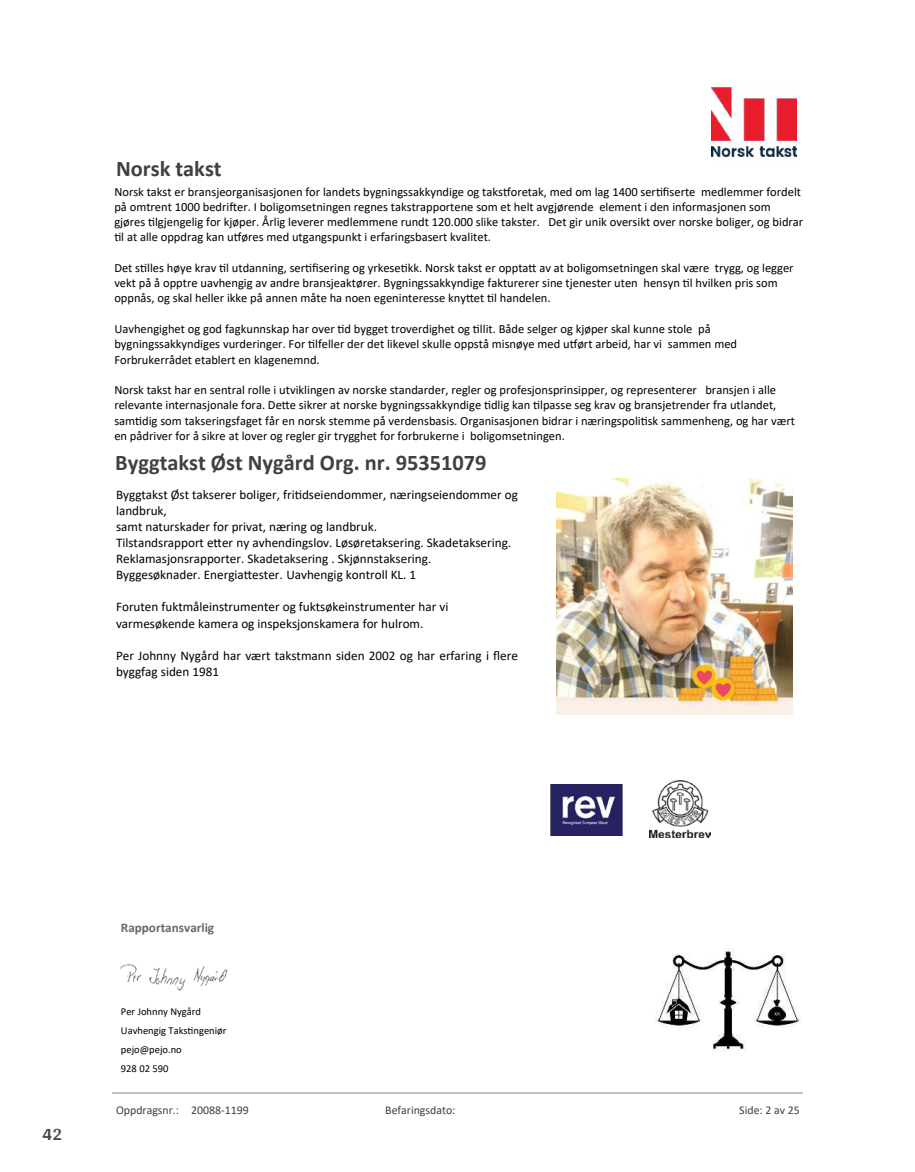
<style>
.page{position:relative;width:915px;height:1172px;background:#fff}
.page>*{position:absolute;margin:0;border:0;box-sizing:border-box;transform-origin:0 0}
.t1{font:700 22.35px "Calibri";color:#404040}
.t2{font:700 18px "Arya";color:#414749}
.t3{font:13.2px/16px "Calibri";color:#000}
.t4{font:700 13.2px "Calibri";color:#696969}
.t5{font:12.45px/15.3px "Calibri";color:#000}
.t6{font:11.85px "Calibri";color:#404040}
.t7{font:10.5px/18.9px "Calibri";color:#000}
</style>
<div class="page">
<img style="left:711px;top:87px;width:85px;height:70px">
<img style="left:556px;top:478px;width:236px;height:236px">
<img style="left:550px;top:785px;width:73px;height:50px">
<img style="left:649px;top:781px;width:61px;height:57px">
<img style="left:120px;top:964px;width:107px;height:27px">
<img style="left:655px;top:948px;width:145px;height:103px">
<hr style="left:112px;top:1093px;width:690px;height:1px;background:#c0c0c0">
<h1 class="t1" style="left:116px;top:153px;width:107px">Norsk takst</h1>
<p class="t5" style="left:114px;top:183px;width:690px">Norsk takst er bransjeorganisasjonen for landets bygningssakkyndige og taks琀昀oretak, med om lag 1400 ser琀椀昀椀serte medlemmer fordelt på omtrent 1000 bedri昀琀er. I boligomsetningen regnes takstrapportene som et helt avgjørende element i den informasjonen som gjøres 琀椀lgjengelig for kjøper. Årlig leverer medlemmene rundt 120.000 slike takster. Det gir unik oversikt over norske boliger, og bidrar琀椀l at alle oppdrag kan u琀昀øres med utgangspunkt i erfaringsbasert kvalitet.</p>
<p class="t5" style="left:114px;top:260px;width:680px">Det s琀椀lles høye krav 琀椀l utdanning, ser琀椀昀椀sering og yrkese琀椀kk. Norsk takst er oppta琀琀 av at boligomsetningen skal være trygg, og legger vekt på å opptre uavhengig av andre bransjeaktører. Bygningssakkyndige fakturerer sine tjenester uten hensyn 琀椀l hvilken pris som oppnås, og skal heller ikke på annen måte ha noen egeninteresse kny琀琀et 琀椀l handelen.</p>
<p class="t5" style="left:114px;top:321px;width:624px">Uavhengighet og god fagkunnskap har over 琀椀d bygget troverdighet og 琀椀llit. Både selger og kjøper skal kunne stole på bygningssakkyndiges vurderinger. For 琀椀lfeller der det likevel skulle oppstå misnøye med u琀昀ørt arbeid, har vi sammen med<br>Forbrukerrådet etablert en klagenemnd.</p>
<p class="t5" style="left:114px;top:382px;width:682px">Norsk takst har en sentral rolle i utviklingen av norske standarder, regler og profesjonsprinsipper, og representerer bransjen i alle relevante internasjonale fora. De琀琀e sikrer at norske bygningssakkyndige 琀椀dlig kan 琀椀lpasse seg krav og bransjetrender fra utlandet, sam琀椀dig som takseringsfaget får en norsk stemme på verdensbasis. Organisasjonen bidrar i næringspoli琀椀sk sammenheng, og har vært en pådriver for å sikre at lover og regler gir trygghet for forbrukerne i boligomsetningen.</p>
<h1 class="t1" style="left:115px;top:447px;width:372px">Byggtakst Øst Nygård Org. nr. 95351079</h1>
<p class="t3" style="left:116px;top:486px;width:403px">Byggtakst Øst takserer boliger, fri琀椀dseiendommer, næringseiendommer og landbruk,<br>samt naturskader for privat, næring og landbruk.<br>Tilstandsrapport e琀琀er ny avhendingslov. Løsøretaksering. Skadetaksering.<br>Reklamasjonsrapporter. Skadetaksering . Skjønnstaksering.<br>Byggesøknader. Energia琀琀ester. Uavhengig kontroll KL. 1</p>
<p class="t3" style="left:116px;top:599px;width:334px">Foruten fuktmåleinstrumenter og fuktsøkeinstrumenter har vi varmesøkende kamera og inspeksjonskamera for hulrom.</p>
<p class="t3" style="left:116px;top:647px;width:403px">Per Johnny Nygård har vært takstmann siden 2002 og har erfaring i 昀氀ere byggfag siden 1981</p>
<h2 class="t2" style="left:43px;top:1123px;width:21px">42</h2>
<p class="t4" style="left:121px;top:918px;width:95px">Rapportansvarlig</p>
<p class="t7" style="left:121px;top:1002px;width:82px">Per Johnny Nygård</p>
<p class="t7" style="left:121px;top:1021px;width:107px">Uavhengig Taks琀椀ngeniør pejo@pejo.no</p>
<p class="t7" style="left:121px;top:1058px;width:49px">928 02 590</p>
<p class="t6" style="left:116px;top:1102px;width:134px">Oppdragsnr.: 20088-1199</p>
<p class="t6" style="left:385px;top:1102px;width:72px">Befaringsdato:</p>
<p class="t6" style="left:739px;top:1102px;width:62px">Side: 2 av 25</p>
</div>
